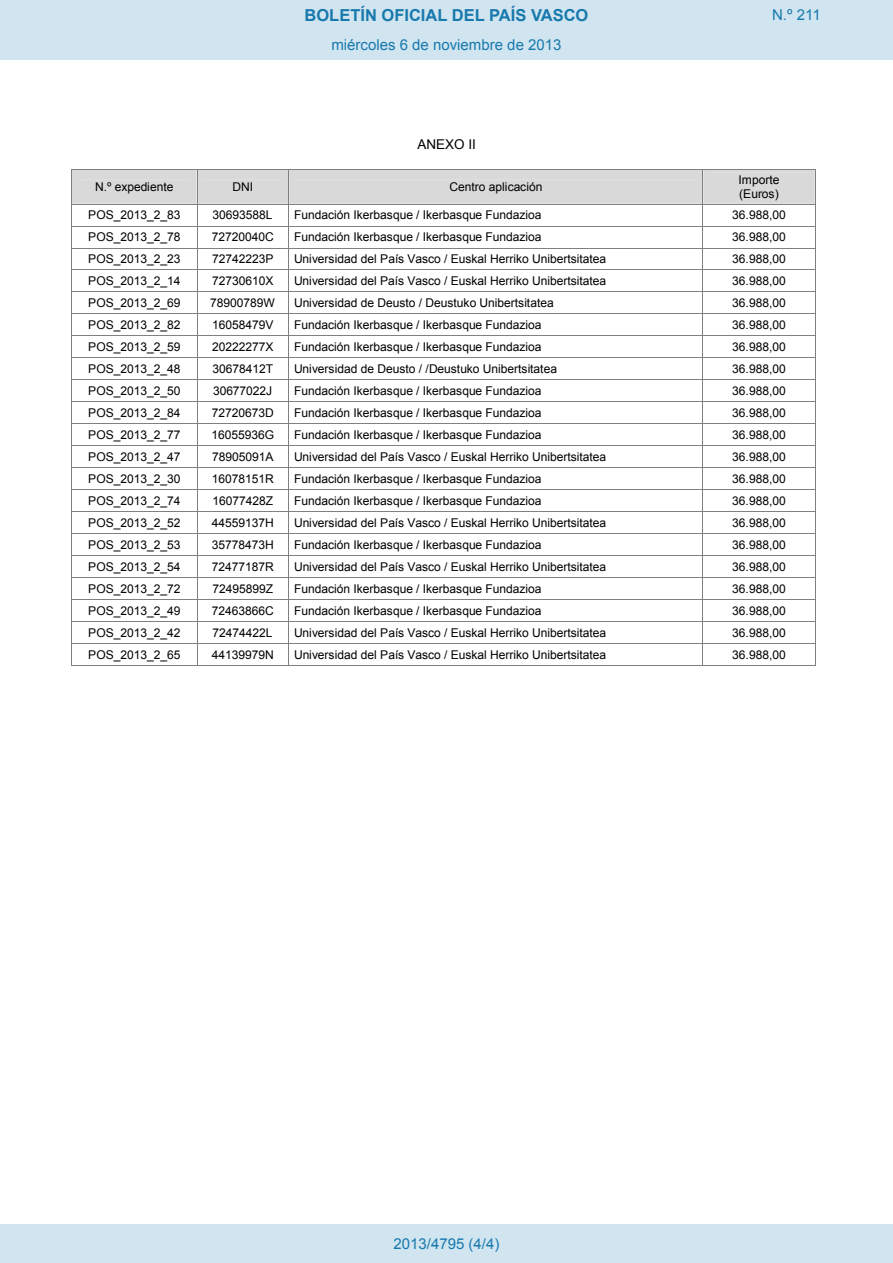
<style>
.page{position:relative;width:893px;height:1263px;background:#fff}
.page>*{position:absolute;margin:0;border:0;box-sizing:border-box;transform-origin:0 0}
.t1{font:700 16.5px "Arial";color:#1879ad}
.Paginacion_Centro{font:15px "Arial";color:#1879ad}
.t2{font:13.5px "Arial";color:#000}
.t3{font:12px/13.8px "Arial";letter-spacing:-.005em;color:#000}
</style>
<div class="page">
<svg style="left:71px;top:169px;width:745px;height:497px"></svg>
<div style="left:0;top:0;width:893px;height:60px;background:#d0e5f0"></div>
<div style="left:0;top:1225px;width:893px;height:38px;background:#d0e5f0"></div>
<h1 class="t1" style="left:305px;top:4px;width:285px">BOLETÍN OFICIAL DEL PAÍS VASCO</h1>
<p class="Paginacion_Centro" style="left:772px;top:5px;width:50px">N.º 211</p>
<p class="Paginacion_Centro" style="left:331px;top:35px;width:232px">miércoles 6 de noviembre de 2013</p>
<p class="t2" style="left:417px;top:135px;width:60px">ANEXO II</p>
<p class="t3" style="left:95px;top:180px;width:80px">N.º expediente</p>
<p class="t3" style="left:232px;top:180px;width:22px">DNI</p>
<p class="t3" style="left:449px;top:180px;width:94px">Centro aplicación</p>
<p class="t3" style="left:739px;top:173px;width:42px">Importe (Euros)</p>
<p class="t3" style="left:88px;top:208px;width:94px">POS_2013_2_83</p>
<p class="t3" style="left:213px;top:208px;width:61px">30693588L</p>
<p class="t3" style="left:294px;top:208px;width:249px">Fundación Ikerbasque / Ikerbasque Fundazioa</p>
<p class="t3" style="left:732px;top:208px;width:55px">36.988,00</p>
<p class="t3" style="left:88px;top:230px;width:94px">POS_2013_2_78</p>
<p class="t3" style="left:212px;top:230px;width:63px">72720040C</p>
<p class="t3" style="left:294px;top:230px;width:249px">Fundación Ikerbasque / Ikerbasque Fundazioa</p>
<p class="t3" style="left:732px;top:230px;width:55px">36.988,00</p>
<p class="t3" style="left:88px;top:252px;width:94px">POS_2013_2_23</p>
<p class="t3" style="left:212px;top:252px;width:63px">72742223P</p>
<p class="t3" style="left:294px;top:252px;width:314px">Universidad del País Vasco / Euskal Herriko Unibertsitatea</p>
<p class="t3" style="left:732px;top:252px;width:55px">36.988,00</p>
<p class="t3" style="left:88px;top:274px;width:94px">POS_2013_2_14</p>
<p class="t3" style="left:212px;top:274px;width:63px">72730610X</p>
<p class="t3" style="left:294px;top:274px;width:314px">Universidad del País Vasco / Euskal Herriko Unibertsitatea</p>
<p class="t3" style="left:732px;top:274px;width:55px">36.988,00</p>
<p class="t3" style="left:88px;top:296px;width:94px">POS_2013_2_69</p>
<p class="t3" style="left:210px;top:296px;width:66px">78900789W</p>
<p class="t3" style="left:294px;top:296px;width:261px">Universidad de Deusto / Deustuko Unibertsitatea</p>
<p class="t3" style="left:732px;top:296px;width:55px">36.988,00</p>
<p class="t3" style="left:88px;top:318px;width:94px">POS_2013_2_82</p>
<p class="t3" style="left:212px;top:318px;width:63px">16058479V</p>
<p class="t3" style="left:294px;top:318px;width:249px">Fundación Ikerbasque / Ikerbasque Fundazioa</p>
<p class="t3" style="left:732px;top:318px;width:55px">36.988,00</p>
<p class="t3" style="left:88px;top:340px;width:94px">POS_2013_2_59</p>
<p class="t3" style="left:212px;top:340px;width:63px">20222277X</p>
<p class="t3" style="left:294px;top:340px;width:249px">Fundación Ikerbasque / Ikerbasque Fundazioa</p>
<p class="t3" style="left:732px;top:340px;width:55px">36.988,00</p>
<p class="t3" style="left:88px;top:362px;width:94px">POS_2013_2_48</p>
<p class="t3" style="left:212px;top:362px;width:62px">30678412T</p>
<p class="t3" style="left:294px;top:362px;width:265px">Universidad de Deusto / /Deustuko Unibertsitatea</p>
<p class="t3" style="left:732px;top:362px;width:55px">36.988,00</p>
<p class="t3" style="left:88px;top:384px;width:94px">POS_2013_2_50</p>
<p class="t3" style="left:213px;top:384px;width:61px">30677022J</p>
<p class="t3" style="left:294px;top:384px;width:249px">Fundación Ikerbasque / Ikerbasque Fundazioa</p>
<p class="t3" style="left:732px;top:384px;width:55px">36.988,00</p>
<p class="t3" style="left:88px;top:406px;width:94px">POS_2013_2_84</p>
<p class="t3" style="left:212px;top:406px;width:63px">72720673D</p>
<p class="t3" style="left:294px;top:406px;width:249px">Fundación Ikerbasque / Ikerbasque Fundazioa</p>
<p class="t3" style="left:732px;top:406px;width:55px">36.988,00</p>
<p class="t3" style="left:88px;top:428px;width:94px">POS_2013_2_77</p>
<p class="t3" style="left:211px;top:428px;width:64px">16055936G</p>
<p class="t3" style="left:294px;top:428px;width:249px">Fundación Ikerbasque / Ikerbasque Fundazioa</p>
<p class="t3" style="left:732px;top:428px;width:55px">36.988,00</p>
<p class="t3" style="left:88px;top:450px;width:94px">POS_2013_2_47</p>
<p class="t3" style="left:212px;top:450px;width:63px">78905091A</p>
<p class="t3" style="left:294px;top:450px;width:314px">Universidad del País Vasco / Euskal Herriko Unibertsitatea</p>
<p class="t3" style="left:732px;top:450px;width:55px">36.988,00</p>
<p class="t3" style="left:88px;top:472px;width:94px">POS_2013_2_30</p>
<p class="t3" style="left:212px;top:472px;width:63px">16078151R</p>
<p class="t3" style="left:294px;top:472px;width:249px">Fundación Ikerbasque / Ikerbasque Fundazioa</p>
<p class="t3" style="left:732px;top:472px;width:55px">36.988,00</p>
<p class="t3" style="left:88px;top:494px;width:94px">POS_2013_2_74</p>
<p class="t3" style="left:212px;top:494px;width:62px">16077428Z</p>
<p class="t3" style="left:294px;top:494px;width:249px">Fundación Ikerbasque / Ikerbasque Fundazioa</p>
<p class="t3" style="left:732px;top:494px;width:55px">36.988,00</p>
<p class="t3" style="left:88px;top:516px;width:94px">POS_2013_2_52</p>
<p class="t3" style="left:212px;top:516px;width:63px">44559137H</p>
<p class="t3" style="left:294px;top:516px;width:314px">Universidad del País Vasco / Euskal Herriko Unibertsitatea</p>
<p class="t3" style="left:732px;top:516px;width:55px">36.988,00</p>
<p class="t3" style="left:88px;top:538px;width:94px">POS_2013_2_53</p>
<p class="t3" style="left:212px;top:538px;width:63px">35778473H</p>
<p class="t3" style="left:294px;top:538px;width:249px">Fundación Ikerbasque / Ikerbasque Fundazioa</p>
<p class="t3" style="left:732px;top:538px;width:55px">36.988,00</p>
<p class="t3" style="left:88px;top:560px;width:94px">POS_2013_2_54</p>
<p class="t3" style="left:212px;top:560px;width:63px">72477187R</p>
<p class="t3" style="left:294px;top:560px;width:314px">Universidad del País Vasco / Euskal Herriko Unibertsitatea</p>
<p class="t3" style="left:732px;top:560px;width:55px">36.988,00</p>
<p class="t3" style="left:88px;top:582px;width:94px">POS_2013_2_72</p>
<p class="t3" style="left:212px;top:582px;width:62px">72495899Z</p>
<p class="t3" style="left:294px;top:582px;width:249px">Fundación Ikerbasque / Ikerbasque Fundazioa</p>
<p class="t3" style="left:732px;top:582px;width:55px">36.988,00</p>
<p class="t3" style="left:88px;top:604px;width:94px">POS_2013_2_49</p>
<p class="t3" style="left:212px;top:604px;width:63px">72463866C</p>
<p class="t3" style="left:294px;top:604px;width:249px">Fundación Ikerbasque / Ikerbasque Fundazioa</p>
<p class="t3" style="left:732px;top:604px;width:55px">36.988,00</p>
<p class="t3" style="left:88px;top:626px;width:94px">POS_2013_2_42</p>
<p class="t3" style="left:213px;top:626px;width:61px">72474422L</p>
<p class="t3" style="left:294px;top:626px;width:314px">Universidad del País Vasco / Euskal Herriko Unibertsitatea</p>
<p class="t3" style="left:732px;top:626px;width:55px">36.988,00</p>
<p class="t3" style="left:88px;top:648px;width:94px">POS_2013_2_65</p>
<p class="t3" style="left:212px;top:648px;width:63px">44139979N</p>
<p class="t3" style="left:294px;top:648px;width:314px">Universidad del País Vasco / Euskal Herriko Unibertsitatea</p>
<p class="t3" style="left:732px;top:648px;width:55px">36.988,00</p>
<p class="Paginacion_Centro" style="left:393px;top:1234px;width:107px">2013/4795 (4/4)</p>
</div>
